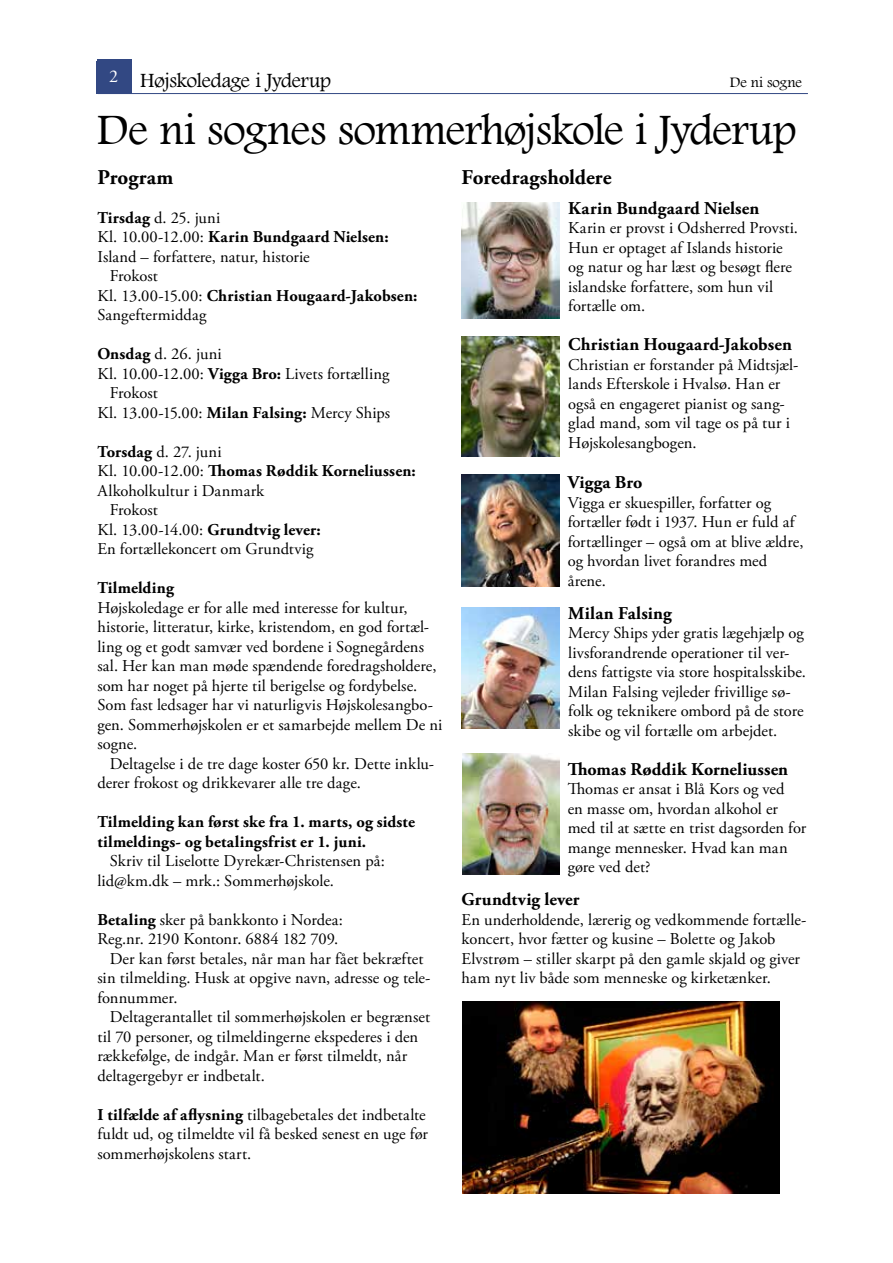
<style>
.page{position:relative;width:893px;height:1263px;background:#fff}
.page>*{position:absolute;margin:0;border:0;box-sizing:border-box;transform-origin:0 0}
.t1{font:45px "Footlight MT Light";letter-spacing:-.025em;color:#000}
.t2{font:700 21px "Adobe Garamond Pro";color:#000}
.t3{font:21px "Footlight MT Light";letter-spacing:-.02em;color:#000}
.t4{font:700 18px "Adobe Garamond Pro";letter-spacing:.005em;color:#000}
.t5{font:16.5px/19.5px "Adobe Garamond Pro";letter-spacing:.005em;color:#000}
.t6{font:700 16.5px/19.5px "Adobe Garamond Pro";letter-spacing:.01em;color:#000}
.t7{font:15px "Footlight MT Light";letter-spacing:.005em;color:#000}
.s1{font-weight:700}
.s2{font-weight:400}
</style>
<div class="page">
<div style="left:98px;top:60px;width:34px;height:34px;background:#324883"></div>
<hr style="left:98px;top:93px;width:710px;height:1px;background:#324883">
<div style="left:97px;top:62px;width:34px;height:32px;background:#324883"></div>
<img style="left:462px;top:754px;width:97px;height:121px">
<img style="left:462px;top:475px;width:97px;height:112px">
<img style="left:462px;top:1001px;width:317px;height:192px">
<img style="left:462px;top:607px;width:97px;height:122px">
<img style="left:462px;top:336px;width:97px;height:120px">
<img style="left:462px;top:202px;width:97px;height:117px">
<p class="t3" style="left:110px;top:67px;width:223px"><sup>2</sup> Højskoledage i Jyderup</p>
<p class="t7" style="left:730px;top:73px;width:74px">De ni sogne</p>
<h1 class="t1" style="left:97px;top:103px;width:701px">De ni sognes sommerhøjskole i Jyderup</h1>
<p class="t2" style="left:97px;top:165px;width:78px">Program</p>
<p class="t5" style="left:97px;top:208px;width:124px"><span class="s1">Tirsdag</span> d. 25. juni</p>
<p class="t6" style="left:97px;top:227px;width:293px"><span class="s2">Kl. 10.00-12.00:</span> Karin Bundgaard Nielsen:</p>
<p class="t5" style="left:97px;top:247px;width:214px">Island – forfattere, natur, historie</p>
<p class="t5" style="left:110px;top:267px;width:50px">Frokost</p>
<p class="t6" style="left:97px;top:286px;width:322px"><span class="s2">Kl. 13.00-15.00:</span> Christian Hougaard-Jakobsen:</p>
<p class="t5" style="left:97px;top:306px;width:110px">Sangeftermiddag</p>
<p class="t5" style="left:97px;top:345px;width:126px"><span class="s1">Onsdag</span> d. 26. juni</p>
<p class="t5" style="left:97px;top:364px;width:294px">Kl. 10.00-12.00: <span class="s1">Vigga Bro:</span> Livets fortælling</p>
<p class="t5" style="left:110px;top:384px;width:50px">Frokost</p>
<p class="t5" style="left:97px;top:403px;width:294px">Kl. 13.00-15.00: <span class="s1">Milan Falsing:</span> Mercy Ships</p>
<p class="t5" style="left:97px;top:442px;width:126px"><span class="s1">Torsdag</span> d. 27. juni</p>
<p class="t6" style="left:97px;top:461px;width:320px"><span class="s2">Kl. 10.00-12.00:</span> Thomas Røddik Korneliussen:</p>
<p class="t5" style="left:97px;top:481px;width:168px">Alkoholkultur i Danmark</p>
<p class="t5" style="left:110px;top:501px;width:50px">Frokost</p>
<p class="t5" style="left:97px;top:520px;width:225px">Kl. 13.00-14.00: <span class="s1">Grundtvig lever:</span></p>
<p class="t5" style="left:97px;top:540px;width:218px">En fortællekoncert om Grundtvig</p>
<p class="t6" style="left:97px;top:578px;width:78px">Tilmelding</p>
<p class="t5" style="left:97px;top:598px;width:347px">Højskoledage er for alle med interesse for kultur, historie, litteratur, kirke, kristendom, en god fortæl&shy;ling og et godt samvær ved bordene i Sognegårdens sal. Her kan man møde spændende foredragsholdere, som har noget på hjerte til berigelse og fordybelse.<br>Som fast ledsager har vi naturligvis Højskolesangbo&shy;gen. Sommerhøjskolen er et samarbejde mellem De ni sogne.</p>
<p class="t5" style="left:97px;top:754px;width:338px;text-indent:12px">Deltagelse i de tre dage koster 650 kr. Dette inklu&shy;derer frokost og drikkevarer alle tre dage.</p>
<p class="t6" style="left:97px;top:812px;width:319px">Tilmelding kan først ske fra 1. marts, og sidste tilmeldings- og betalingsfrist er 1. juni.</p>
<p class="t5" style="left:97px;top:852px;width:289px;text-indent:12px">Skriv til Liselotte Dyrekær-Christensen på: lid@km.dk – mrk.: Sommerhøjskole.</p>
<p class="t5" style="left:97px;top:910px;width:247px"><span class="s1">Betaling</span> sker på bankkonto i Nordea:</p>
<p class="t5" style="left:97px;top:930px;width:242px">Reg.nr. 2190 Kontonr. 6884 182 709.</p>
<p class="t5" style="left:110px;top:949px;width:315px">Der kan først betales, når man har fået bekræftet</p>
<p class="t5" style="left:97px;top:969px;width:335px">sin tilmelding. Husk at opgive navn, adresse og tele-</p>
<p class="t5" style="left:97px;top:988px;width:82px">fonnummer.</p>
<p class="t5" style="left:110px;top:1008px;width:322px">Deltagerantallet til sommerhøjskolen er begrænset</p>
<p class="t5" style="left:97px;top:1027px;width:322px">til 70 personer, og tilmeldingerne ekspederes i den</p>
<p class="t5" style="left:97px;top:1047px;width:312px">rækkefølge, de indgår. Man er først tilmeldt, når</p>
<p class="t5" style="left:97px;top:1066px;width:169px">deltagergebyr er indbetalt.</p>
<p class="t5" style="left:97px;top:1105px;width:332px"><span class="s1">I tilfælde af aflysning</span> tilbagebetales det indbetalte fuldt ud, og tilmeldte vil få besked senest en uge før sommerhøjskolens start.</p>
<p class="t2" style="left:462px;top:165px;width:151px">Foredragsholdere</p>
<p class="t4" style="left:568px;top:197px;width:193px">Karin Bundgaard Nielsen</p>
<p class="t5" style="left:568px;top:219px;width:231px">Karin er provst i Odsherred Provsti.<br>Hun er optaget af Islands historie og natur og har læst og besøgt flere islandske forfattere, som hun vil fortælle om.</p>
<p class="t4" style="left:568px;top:334px;width:225px">Christian Hougaard-Jakobsen</p>
<p class="t5" style="left:568px;top:355px;width:232px">Christian er forstander på Midtsjæl&shy;lands Efterskole i Hvalsø. Han er også en engageret pianist og sang&shy;glad mand, som vil tage os på tur i<br>Højskolesangbogen.</p>
<p class="t4" style="left:568px;top:472px;width:76px">Vigga Bro</p>
<p class="t5" style="left:568px;top:493px;width:237px">Vigga er skuespiller, forfatter og fortæller født i 1937. Hun er fuld af fortællinger – også om at blive ældre, og hvordan livet forandres med årene.</p>
<p class="t4" style="left:568px;top:602px;width:105px">Milan Falsing</p>
<p class="t5" style="left:568px;top:624px;width:239px">Mercy Ships yder gratis lægehjælp og livsforandrende operationer til ver&shy;dens fattigste via store hospitalsskibe.<br>Milan Falsing vejleder frivillige sø&shy;folk og teknikere ombord på de store skibe og vil fortælle om arbejdet.</p>
<p class="t4" style="left:568px;top:758px;width:222px">Thomas Røddik Korneliussen</p>
<p class="t5" style="left:568px;top:780px;width:240px">Thomas er ansat i Blå Kors og ved<br>en masse om, hvordan alkohol er med til at sætte en trist dagsorden for mange mennesker. Hvad kan man gøre ved det?</p>
<p class="t4" style="left:462px;top:889px;width:119px">Grundtvig lever</p>
<p class="t5" style="left:462px;top:910px;width:346px">En underholdende, lærerig og vedkommende fortælle&shy;koncert, hvor fætter og kusine – Bolette og Jakob Elvstrøm – stiller skarpt på den gamle skjald og giver ham nyt liv både som menneske og kirketænker.</p>
</div>
